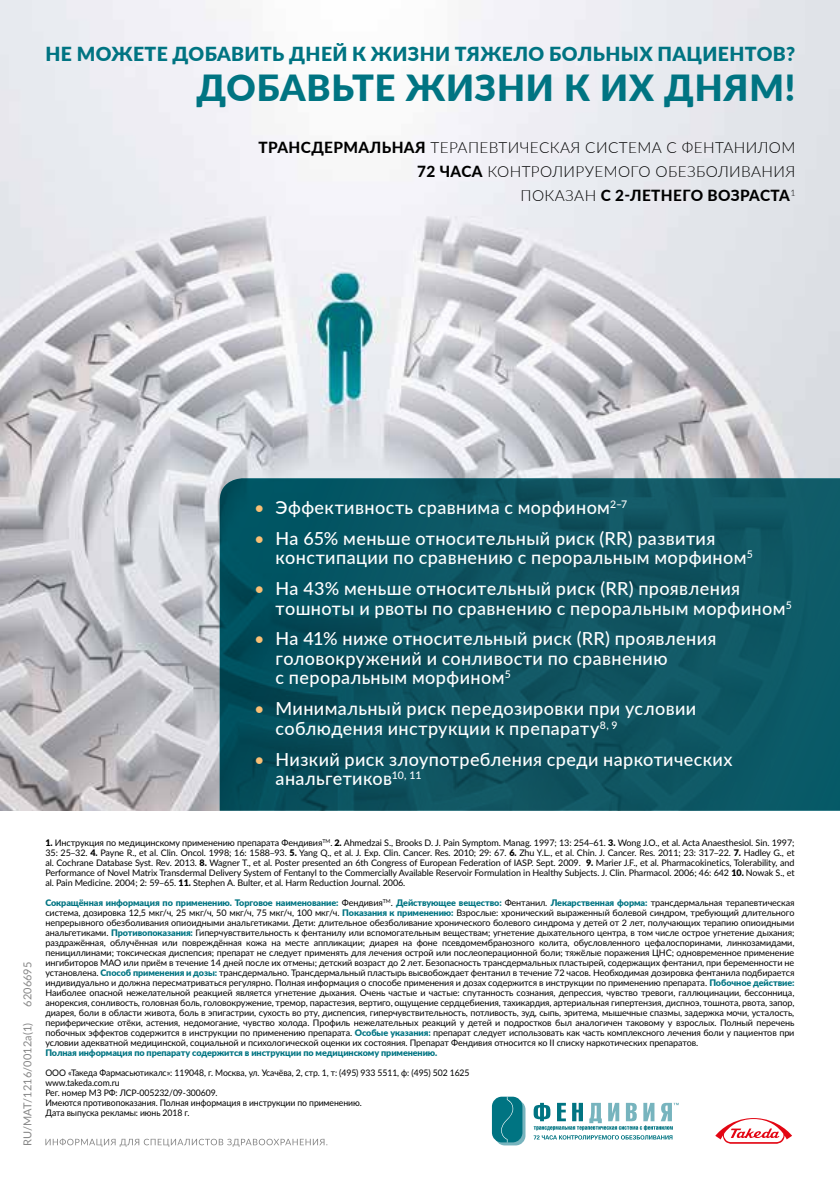
<style>
.page{position:relative;width:840px;height:1191px;background:#fff}
.page>*{position:absolute;margin:0;border:0;box-sizing:border-box;transform-origin:0 0}
.t1{font:900 36px "Lato";letter-spacing:.025em;color:#007482}
.t2{font:900 19.4px "Lato";letter-spacing:.02em;color:#007482}
.t3{font:500 18px/30.8px "Lato";letter-spacing:.02em;color:#fff}
.t4{font:18px/30.8px "Lato";color:#fac075}
.t5{font:300 15.4px/24px "Lato";letter-spacing:.025em;color:#000;text-align:right}
.t6{font:11px "Lato";letter-spacing:.01em;color:#878787}
.t7{font:9px/10px "Lato";letter-spacing:-.01em;color:#000;text-align:justify}
.t8{font:9px/10px "Lato";letter-spacing:-.01em;color:#000;scale:.96 1}
.t9{font:900 9px "Lato";letter-spacing:-.01em;color:#007482}
.s1{font-weight:800}
.s2{font-weight:900}
.s3{font-family:"Myriad Pro"}
.s4{font-weight:900;color:#007482}
</style>
<div class="page">
<img style="left:0;top:0;width:839px;height:810px">
<svg style="left:219px;top:478px;width:620px;height:332px;fill:#0d5563"></svg>
<svg style="left:494px;top:1099px;width:31px;height:46px"></svg>
<div style="left:491px;top:1096px;width:31px;height:46px;background:#007482;border-radius:10px"></div>
<svg style="left:501px;top:1096px;width:12px;height:46px"></svg>
<svg style="left:533px;top:1102px;width:145px;height:37px"></svg>
<svg style="left:715px;top:1118px;width:77px;height:26px"></svg>
<svg style="left:45px;top:1138px;width:282px;height:8px"></svg>
<h2 class="t2" style="left:45px;top:39px;width:751px">НЕ МОЖЕТЕ ДОБАВИТЬ ДНЕЙ К ЖИЗНИ ТЯЖЕЛО БОЛЬНЫХ ПАЦИЕНТОВ?</h2>
<h1 class="t1" style="left:196px;top:61px;width:600px">ДОБАВЬТЕ ЖИЗНИ К ИХ ДНЯМ!</h1>
<h3 class="t5" style="left:258px;top:135px;width:538px"><span class="s1">ТРАНСДЕРМАЛЬНАЯ</span> ТЕРАПЕВТИЧЕСКАЯ СИСТЕМА С ФЕНТАНИЛОМ<br><span class="s1">72 ЧАСА</span> КОНТРОЛИРУЕМОГО ОБЕЗБОЛИВАНИЯ<br>ПОКАЗАН <span class="s1">С 2-ЛЕТНЕГО ВОЗРАСТА</span><sup>1</sup></h3>
<h3 class="t4" style="left:254px;top:491px;width:12px">• •</h3>
<h3 class="t4" style="left:254px;top:572px;width:12px">•</h3>
<h3 class="t4" style="left:254px;top:622px;width:12px">•</h3>
<h3 class="t4" style="left:254px;top:692px;width:12px">•</h3>
<h3 class="t4" style="left:254px;top:743px;width:12px">•</h3>
<h3 class="t3" style="left:275px;top:491px;width:441px">Эффективность сравнима с морфином<sup>2–7<br></sup>На 65% меньше относительный риск (RR) развития</h3>
<h3 class="t3" style="left:275px;top:541px;width:478px">констипации по сравнению с пероральным морфином<sup>5<br></sup>На 43% меньше относительный риск (RR) проявления</h3>
<h3 class="t3" style="left:275px;top:592px;width:517px">тошноты и рвоты по сравнению с пероральным морфином<sup>5<br></sup>На 41% ниже относительный риск (RR) проявления</h3>
<h3 class="t3" style="left:275px;top:648px;width:393px;line-height:19.4px">головокружений и сонливости по сравнению с пероральным морфином<sup>5</sup></h3>
<h3 class="t3" style="left:275px;top:698px;width:422px;line-height:19.4px">Минимальный риск передозировки при условии соблюдения инструкции к препарату<sup>8,</sup> <sup>9</sup></h3>
<h3 class="t3" style="left:275px;top:748px;width:458px;line-height:19.4px">Низкий риск злоупотребления среди наркотических анальгетиков<sup>10,</sup> <sup>11</sup></h3>
<p class="t6" style="left:20px;top:1007px;width:47px;rotate:-90deg">6206695</p>
<p class="t6" style="left:20px;top:1145px;width:125px;rotate:-90deg">RU/MAT/1216/0012a(1)</p>
<p class="t7" style="left:45px;top:837px;width:750px"><span class="s2">1.</span> Инструкция по медицинскому применению препарата Фендивия<sup>TM</sup>. <span class="s2">2.</span> Ahmedzai S., Brooks D. J. Pain Symptom. Manag. 1997; 13: 254<span class="s3">–</span>61. <span class="s2">3.</span> Wong J.O., et al. Acta Anaesthesiol. Sin. 1997; 35: 25<span class="s3">–</span>32. <span class="s2">4.</span> Payne R., et al. Clin. Oncol. 1998; 16: 1588<span class="s3">–</span>93. <span class="s2">5.</span> Yang Q., et al. J. Exp. Clin. Cancer. Res. 2010; 29: 67. <span class="s2">6.</span> Zhu Y.L., et al. Chin. J. Cancer. Res. 2011; 23: 317<span class="s3">–</span>22. <span class="s2">7.</span> Hadley G., et al. Cochrane Database Syst. Rev. 2013. <span class="s2">8.</span> Wagner T., et al. Poster presented an 6th Congress of European Federation of IASP. Sept. 2009. <span class="s2">9.</span> Marier J.F., et al. Pharmacokinetics, Tolerability, and Performance of Novel Matrix Transdermal Delivery System of Fentanyl to the Commercially Available Reservoir Formulation in Healthy Subjects. J. Clin. Pharmacol. 2006; 46: 642 <span class="s2">10.</span> Nowak S., et al. Pain Medicine. 2004; 2: 59<span class="s3">–</span>65. <span class="s2">11.</span> Stephen А. Bulter, et al. Harm Reduction Journal. 2006.</p>
<p class="t7" style="left:45px;top:897px;width:750px"><span class="s4">Сокращённая информация по применению. Торговое наименование:</span> Фендивия<sup>TM</sup>. <span class="s4">Действующее вещество:</span> Фентанил. <span class="s4">Лекарственная форма:</span> трансдермальная терапевтическая система, дозировка 12,5 мкг/ч, 25 мкг/ч, 50 мкг/ч, 75 мкг/ч, 100 мкг/ч. <span class="s4">Показания к применению:</span> Взрослые: хронический выраженный болевой синдром, требующий длительного непрерывного обезболивания опиоидными анальгетиками. Дети: длительное обезболивание хронического болевого синдрома у детей от 2 лет, получающих терапию опиоидными анальгетиками. <span class="s4">Противопоказания:</span> Гиперчувствительность к фентанилу или вспомогательным веществам; угнетение дыхательного центра, в том числе острое угнетение дыхания; раздражённая, облучённая или повреждённая кожа на месте аппликации; диарея на фоне псевдомембранозного колита, обусловленного цефалоспоринами, линкозамидами, пенициллинами; токсическая диспепсия; препарат не следует применять для лечения острой или послеоперационной боли; тяжёлые поражения ЦНС; одновременное применение ингибиторов МАО или приём в течение 14 дней после их отмены; детский возраст до 2 лет. Безопасность трансдермальных пластырей, содержащих фентанил, при беременности не установлена. <span class="s4">Способ применения и дозы:</span> трансдермально. Трансдермальный пластырь высвобождает фентанил в течение 72 часов. Необходимая дозировка фентанила подбирается индивидуально и должна пересматриваться регулярно. Полная информация о способе применения и дозах содержится в инструкции по применению препарата. <span class="s4">Побочное действие:<br></span>Наиболее опасной нежелательной реакцией является угнетение дыхания. Очень частые и частые: спутанность сознания, депрессия, чувство тревоги, галлюцинации, бессонница, анорексия, сонливость, головная боль, головокружение, тремор, парастезия, вертиго, ощущение сердцебиения, тахикардия, артериальная гипертензия, диспноэ, тошнота, рвота, запор, диарея, боли в области живота, боль в эпигастрии, сухость во рту, диспепсия, гиперчувствительность, потливость, зуд, сыпь, эритема, мышечные спазмы, задержка мочи, усталость, периферические отёки, астения, недомогание, чувство холода. Профиль нежелательных реакций у детей и подростков был аналогичен таковому у взрослых. Полный перечень побочных эффектов содержится в инструкции по применению препарата. <span class="s4">Особые указания:</span> препарат следует использовать как часть комплексного лечения боли у пациентов при условии адекватной медицинской, социальной и психологической оценки их состояния. Препарат Фендивия относится ко II списку наркотических препаратов.</p>
<p class="t9" style="left:45px;top:1046px;width:393px">Полная информация по препарату содержится в инструкции по медицинскому применению.</p>
<p class="t8" style="left:45px;top:1067px;width:443px">ООО «Такеда Фармасьютикалс»: 119048, г. Москва, ул. Усачёва, 2, стр. 1, т: (495) 933 5511, ф: (495) 502 1625 www.takeda.com.ru<br>Рег. номер МЗ РФ: ЛСР-005232/09-300609.<br>Имеются противопоказания. Полная информация в инструкции по применению.<br>Дата выпуска рекламы: июнь 2018 г.</p>
</div>
